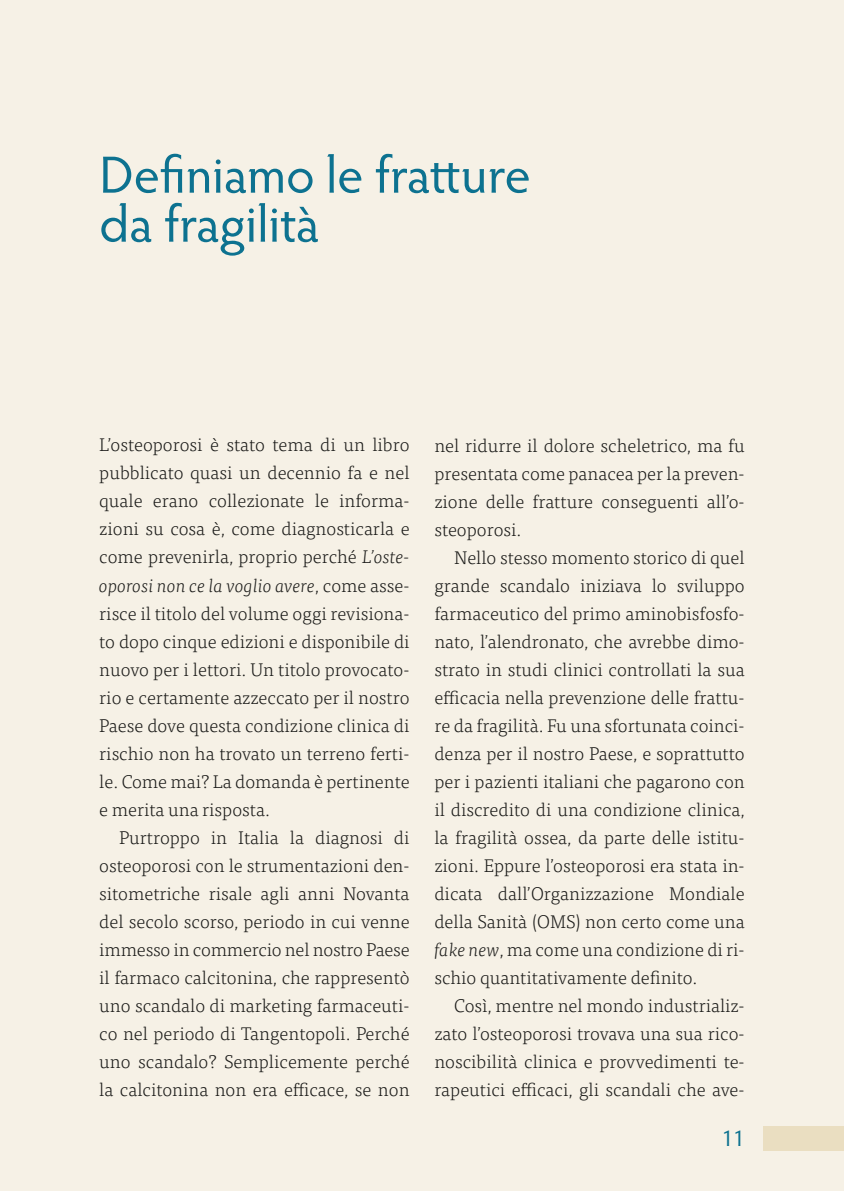
<style>
.page{position:relative;width:844px;height:1191px;background:#fff}
.page>*{position:absolute;margin:0;border:0;box-sizing:border-box;transform-origin:0 0}
.t1{font:52.5px/49px "Hypatia Sans Pro";color:#0d7290}
.t2{font:22.75px "Hypatia Sans Pro";color:#0d7290}
.t3{font:300 18.38px/28px "Tisa Pro";color:#1a1a18;text-align:justify}
.s1{font-style:italic}
</style>
<div class="page">
<div style="left:0;top:0;width:843px;height:1191px;background:#f6f1e6"></div>
<div style="left:762px;top:1125px;width:81px;height:25px;background:#eadec1"></div>
<h1 class="t1" style="left:99px;top:155px;width:433px">Definiamo le fratture da fragilità</h1>
<p class="t3" style="left:99px;top:433px;width:312px">L’osteoporosi è stato tema di un libro pubblicato quasi un decennio fa e nel quale erano collezionate le informa&shy;zioni su cosa è, come diagnosticarla e come prevenirla, proprio perché <span class="s1">L’oste&shy;oporosi non ce la voglio avere</span>, come asse&shy;risce il titolo del volume oggi revisiona&shy;to dopo cinque edizioni e disponibile di nuovo per i lettori. Un titolo provocato&shy;rio e certamente azzeccato per il nostro Paese dove questa condizione clinica di rischio non ha trovato un terreno ferti&shy;le. Come mai? La domanda è pertinente e merita una risposta.</p>
<p class="t3" style="left:99px;top:825px;width:312px;text-indent:20px">Purtroppo in Italia la diagnosi di osteoporosi con le strumentazioni den&shy;sitometriche risale agli anni Novanta del secolo scorso, periodo in cui venne immesso in commercio nel nostro Paese il farmaco calcitonina, che rappresentò uno scandalo di marketing farmaceuti&shy;co nel periodo di Tangentopoli. Perché uno scandalo? Semplicemente perché la calcitonina non era efficace, se non</p>
<p class="t3" style="left:434px;top:433px;width:312px">nel ridurre il dolore scheletrico, ma fu presentata come panacea per la preven&shy;zione delle fratture conseguenti all’o&shy;steoporosi.</p>
<p class="t3" style="left:434px;top:545px;width:312px;text-indent:20px">Nello stesso momento storico di quel grande scandalo iniziava lo sviluppo farmaceutico del primo aminobisfosfo&shy;nato, l’alendronato, che avrebbe dimo&shy;strato in studi clinici controllati la sua efficacia nella prevenzione delle frattu&shy;re da fragilità. Fu una sfortunata coinci&shy;denza per il nostro Paese, e soprattutto per i pazienti italiani che pagarono con il discredito di una condizione clinica, la fragilità ossea, da parte delle istitu&shy;zioni. Eppure l’osteoporosi era stata in&shy;dicata dall’Organizzazione Mondiale della Sanità (OMS) non certo come una <span class="s1">fake new</span>, ma come una condizione di ri&shy;schio quantitativamente definito.</p>
<p class="t3" style="left:434px;top:993px;width:312px;text-indent:20px">Così, mentre nel mondo industrializ&shy;zato l’osteoporosi trovava una sua rico&shy;noscibilità clinica e provvedimenti te&shy;rapeutici efficaci, gli scandali che ave-</p>
<p class="t2" style="left:721px;top:1129px;width:25px">11</p>
</div>
